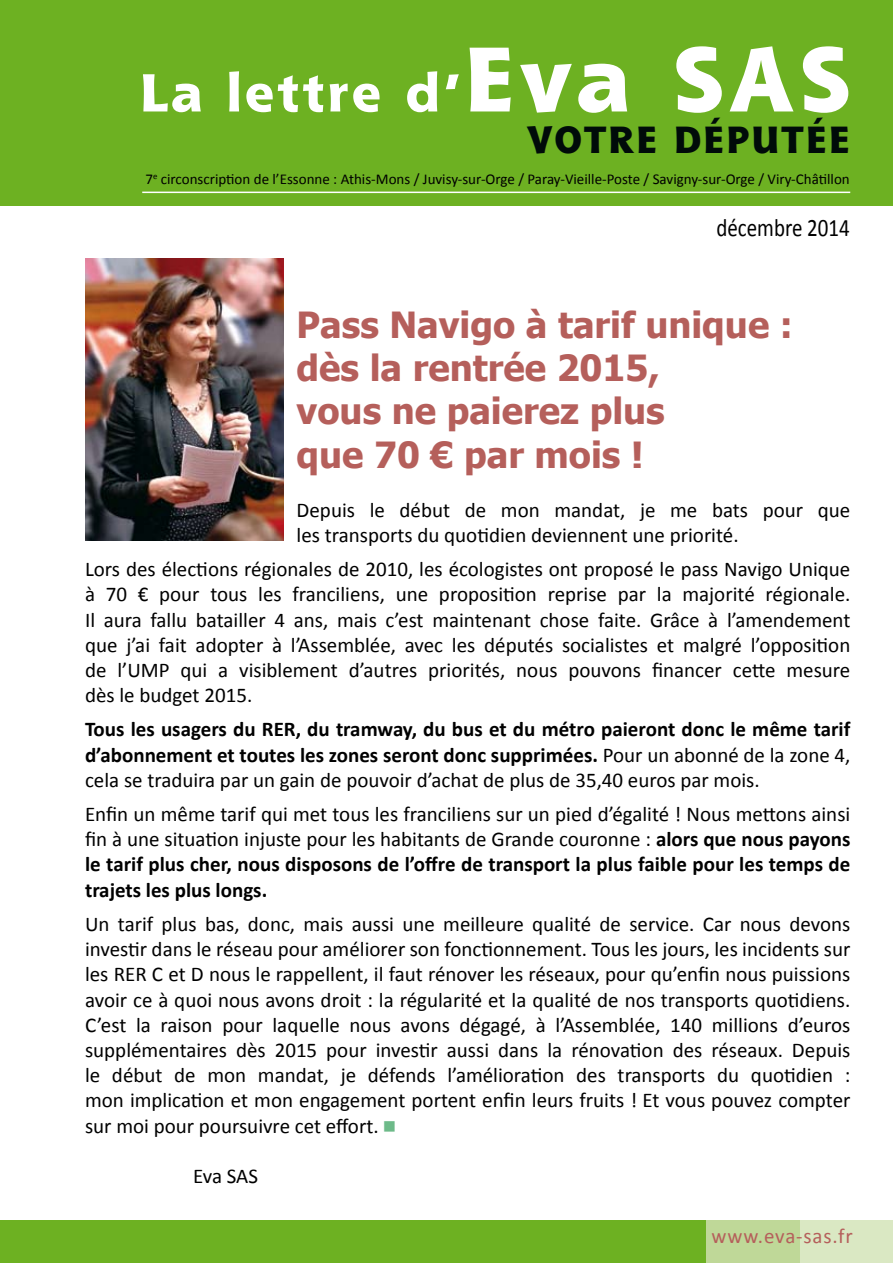
<style>
.page{position:relative;width:893px;height:1263px;background:#fff}
.page>*{position:absolute;margin:0;border:0;box-sizing:border-box;transform-origin:0 0}
.t1{font:800 52.5px "Shannon ATT";letter-spacing:.055em;color:#fff}
.t2{font:800 37.5px "Shannon ATT";letter-spacing:.04em;color:#000b09}
.t3{font:700 36px/43.2px "Tahoma";color:#b55f5b}
.t4{font:25.2px "Calibri";color:#000;scale:.83 1}
.t5{font:21px/25.2px "Calibri";color:#000;text-align:justify}
.t6{font:700 21px/25.2px "Calibri";color:#000;text-align:justify}
.t7{font:21px "Calibri";letter-spacing:.04em;color:#b55f5b}
.t8{font:15px "Calibri";color:#000}
.s1{font-size:90px}
.s2{font-weight:400}
.s3{font-weight:700}
.s4{color:#6dba89}
</style>
<div class="page">
<img style="left:85px;top:258px;width:199px;height:282px">
<div style="left:0;top:0;width:893px;height:206px;background:#6db122"></div>
<hr style="left:142px;top:192px;width:708px;height:1px;background:#fff">
<div style="left:0;top:1220px;width:893px;height:43px;background:#6db122"></div>
<div style="left:706px;top:1220px;width:99px;height:43px;background:#bfd898"></div>
<div style="left:800px;top:1220px;width:93px;height:43px;background:#dae8c3"></div>
<h1 class="t1" style="left:140px;top:60px;width:712px">La lettre d’<span class="s1">Eva SAS</span></h1>
<h2 class="t2" style="left:527px;top:116px;width:324px">VOTRE DéPUTéE</h2>
<p class="t8" style="left:145px;top:169px;width:706px">7<sup>e</sup> circonscription de l’Essonne : Athis-Mons / Juvisy-sur-Orge / Paray-Vieille-Poste / Savigny-sur-Orge / Viry-Châtillon</p>
<p class="t4" style="left:716px;top:211px;width:162px">décembre 2014</p>
<h3 class="t3" style="left:297px;top:301px;width:498px">Pass Navigo à tarif unique : dès la rentrée 2015,<br>vous ne paierez plus<br>que 70 € par mois !</h3>
<p class="t5" style="left:297px;top:497px;width:555px">Depuis le début de mon mandat, je me bats pour que les transports du quotidien deviennent une priorité.</p>
<p class="t5" style="left:85px;top:557px;width:767px">Lors des élections régionales de 2010, les écologistes ont proposé le pass Navigo Unique à 70 € pour tous les franciliens, une proposition reprise par la majorité régionale.<br>Il aura fallu batailler 4 ans, mais c’est maintenant chose faite. Grâce à l’amendement que j’ai fait adopter à l’Assemblée, avec les députés socialistes et malgré l’opposition de l’UMP qui a visiblement d’autres priorités, nous pouvons financer cette mesure dès le budget 2015.</p>
<p class="t6" style="left:85px;top:717px;width:767px">Tous les usagers du RER, du tramway, du bus et du métro paieront donc le même tarif d’abonnement et toutes les zones seront donc supprimées. <span class="s2">Pour un abonné de la zone 4, cela se traduira par un gain de pouvoir d’achat de plus de 35,40 euros par mois.</span></p>
<p class="t5" style="left:85px;top:801px;width:767px">Enfin un même tarif qui met tous les franciliens sur un pied d’égalité ! Nous mettons ainsi fin à une situation injuste pour les habitants de Grande couronne : <span class="s3">alors que nous payons le tarif plus cher, nous disposons de l’offre de transport la plus faible pour les temps de trajets les plus longs.</span></p>
<p class="t5" style="left:85px;top:911px;width:767px">Un tarif plus bas, donc, mais aussi une meilleure qualité de service. Car nous devons investir dans le réseau pour améliorer son fonctionnement. Tous les jours, les incidents sur les RER C et D nous le rappellent, il faut rénover les réseaux, pour qu’enfin nous puissions avoir ce à quoi nous avons droit : la régularité et la qualité de nos transports quotidiens.<br>C’est la raison pour laquelle nous avons dégagé, à l’Assemblée, 140 millions d’euros supplémentaires dès 2015 pour investir aussi dans la rénovation des réseaux. Depuis le début de mon mandat, je défends l’amélioration des transports du quotidien : mon implication et mon engagement portent enfin leurs fruits ! Et vous pouvez compter sur moi pour poursuivre cet effort. <span class="s4">■</span></p>
<p class="t5" style="left:193px;top:1163px;width:67px">Eva SAS</p>
<p class="t7" style="left:712px;top:1223px;width:143px">www.eva-sas.fr</p>
</div>
